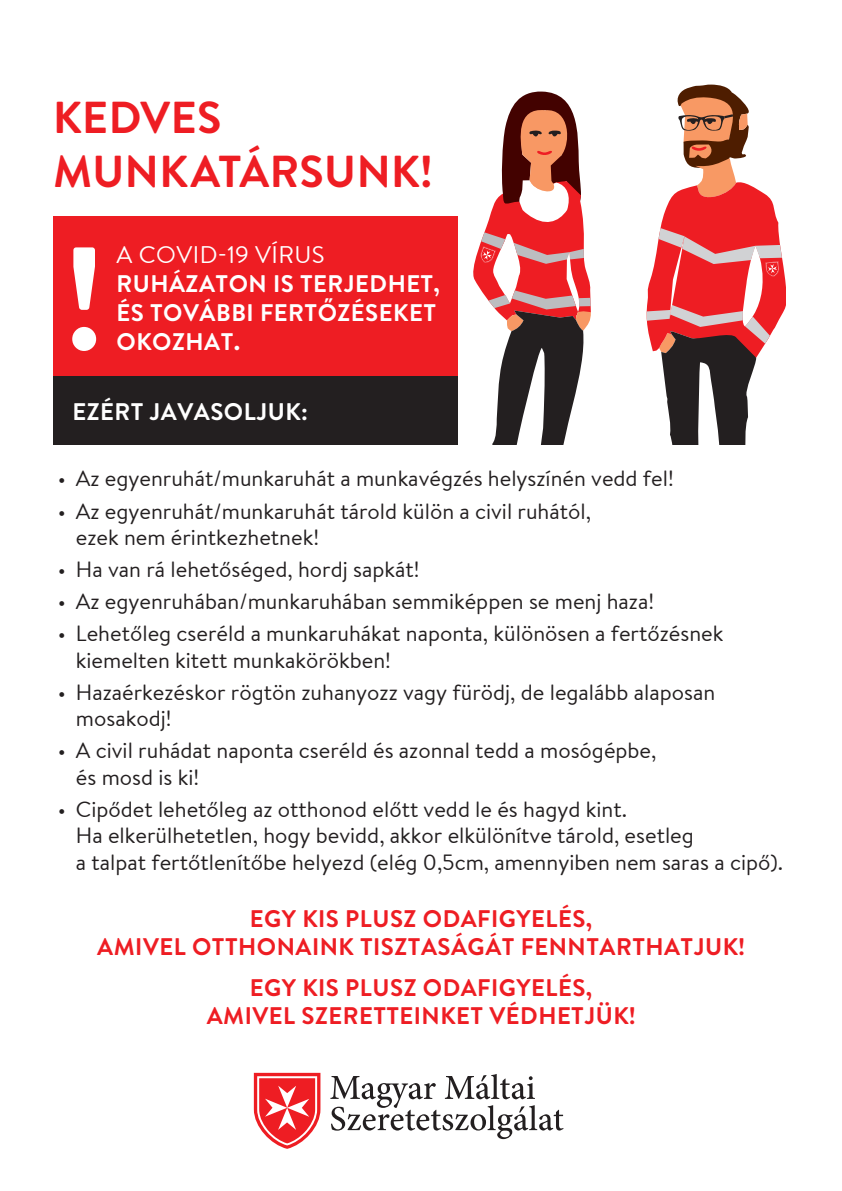
<style>
.page{position:relative;width:842px;height:1191px;background:#fff}
.page>*{position:absolute;margin:0;border:0;box-sizing:border-box;transform-origin:0 0}
.t1{font:700 44.7px/53.6px "Brandon Text Office";letter-spacing:.01em;color:#ee1d23}
.t2{font:700 24px/28.8px "Brandon Text Office";letter-spacing:.02em;color:#ee1d23;text-align:center}
.t3{font:700 24px/28.8px "Brandon Text Office";letter-spacing:.02em;color:#fff}
.t4{font:24px "Brandon Text Office";letter-spacing:.02em;color:#fff}
.t5{font:22px/26.4px "Brandon Text Office";color:#231f20}
</style>
<div class="page">
<div style="left:53px;top:376px;width:405px;height:69px;background:#231f20"></div>
<svg style="left:330px;top:1074px;width:233px;height:65px"></svg>
<svg style="left:254px;top:1072px;width:66px;height:76px"></svg>
<div style="left:53px;top:216px;width:405px;height:160px;background:#ee1d23"></div>
<svg style="left:473px;top:91px;width:118px;height:354px"></svg>
<svg style="left:646px;top:84px;width:140px;height:361px"></svg>
<svg style="left:72px;top:247px;width:24px;height:104px"></svg>
<h1 class="t1" style="left:53px;top:90px;width:381px">KE DVES<br>MUNKATÁRSUNK!</h1>
<p class="t4" style="left:117px;top:238px;width:210px">A COVID-19 vírus</p>
<p class="t3" style="left:117px;top:269px;width:325px">RUHÁZATON IS TERJEDHET,<br>ÉS TOVÁBBI FERTŐZÉSEKET<br>OKOZHAT.</p>
<p class="t3" style="left:72px;top:397px;width:237px">EZÉRT JAVASOLJUK:</p>
<p class="t5" style="left:58px;top:465px;width:617px">• Az egyenruhát/munkaruhát a munkavégzés helyszínén vedd fel!</p>
<p class="t5" style="left:76px;top:497px;width:517px;text-indent:-18px">• Az egyenruhát/munkaruhát tárold külön a civil ruhától, ezek nem érintkezhetnek!</p>
<p class="t5" style="left:58px;top:555px;width:363px">• Ha van rá lehetőséged, hordj sapkát!</p>
<p class="t5" style="left:58px;top:587px;width:598px">• Az egyenruhában/munkaruhában semmiképpen se menj haza!</p>
<p class="t5" style="left:76px;top:619px;width:649px;text-indent:-18px">• Lehetőleg cseréld a munkaruhákat naponta, különösen a fertőzésnek kiemelten kitett munkakörökben!</p>
<p class="t5" style="left:76px;top:678px;width:641px;text-indent:-18px">• Hazaérkezéskor rögtön zuhanyozz vagy fürödj, de legalább alaposan mosakodj!</p>
<p class="t5" style="left:76px;top:736px;width:582px;text-indent:-18px">• A civil ruhádat naponta cseréld és azonnal tedd a mosógépbe, és mosd is ki!</p>
<p class="t5" style="left:76px;top:795px;width:709px;text-indent:-18px">• Cipődet lehetőleg az otthonod előtt vedd le és hagyd kint.<br>Ha elkerülhetetlen, hogy bevidd, akkor elkülönítve tárold, esetleg<br>a talpat fertőtlenítőbe helyezd (elég 0,5cm, amennyiben nem saras a cipő).</p>
<p class="t2" style="left:97px;top:903px;width:649px">EGY KIS PLUSZ ODAFIGYELÉS,<br>AMIVEL OTTHONAINK TISZTASÁGÁT FENNTARTHATJUK!</p>
<p class="t2" style="left:207px;top:972px;width:430px">EGY KIS PLUSZ ODAFIGYELÉS,<br>AMIVEL SZERETTEINKET VÉDHETJÜK!</p>
</div>
